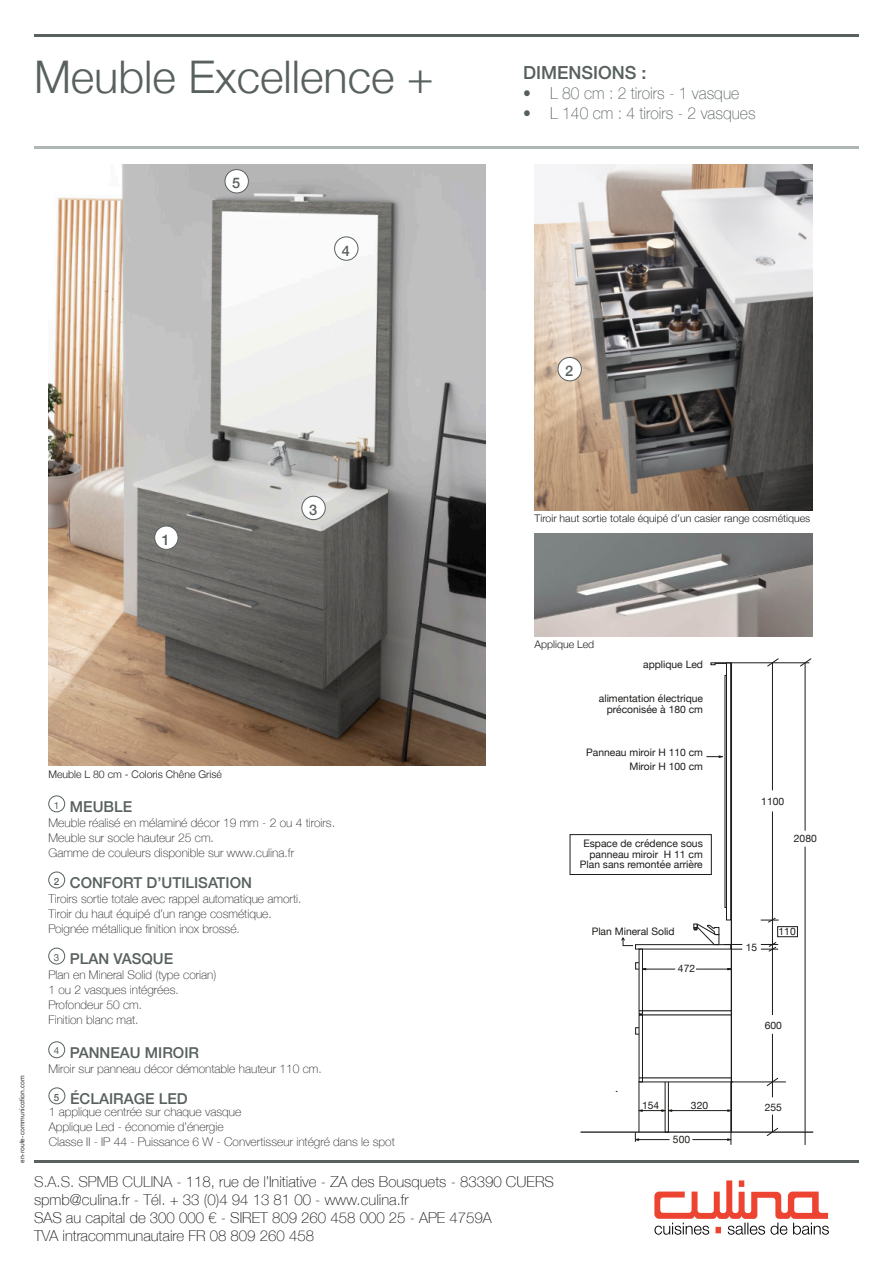
<style>
.page{position:relative;width:893px;height:1263px;background:#fff}
.page>*{position:absolute;margin:0;border:0;box-sizing:border-box;transform-origin:0 0}
.t1{font:300 45px "Helvetica Neue";color:#58615f}
.t2{font:500 18px "Helvetica Neue";color:#58615f}
.t3{font:100 16.5px "Helvetica Neue";color:#56605e;scale:.95 1}
.t4{font:100 15px/18px "Helvetica Neue";color:#0e1011}
.t5{font:500 15px "Helvetica Neue";color:#58615f}
.t6{font:500 14.55px "Helvetica Neue";color:#58615f}
.t7{font:100 12px/15px "Helvetica Neue";color:#231f20}
.t8{font:300 10.5px "Helvetica Neue";color:#231f20}
.t9{font:10.35px/10.4px "Helvetica Neue";color:#1e1c1a;text-align:right}
.t10{font:7.5px "Futura BT";color:#231f20;scale:.9 1}
.s1{color:#231f20}
</style>
<div class="page">
<img style="left:49px;top:164px;width:436px;height:602px">
<div style="left:154px;top:526px;width:24px;height:24px;background:#fff;border:1px solid #58615f;border-radius:50%"></div>
<div style="left:302px;top:496px;width:23px;height:24px;background:#fff;border:1px solid #58615f;border-radius:50%"></div>
<div style="left:334px;top:237px;width:24px;height:23px;background:#fff;border:1px solid #58615f;border-radius:50%"></div>
<div style="left:225px;top:169px;width:24px;height:24px;background:#fff;border:1px solid #58615f;border-radius:50%"></div>
<img style="left:534px;top:164px;width:278px;height:346px">
<img style="left:534px;top:534px;width:278px;height:103px">
<div style="left:558px;top:357px;width:24px;height:24px;background:#fff;border:1px solid #58615f;border-radius:50%"></div>
<hr style="left:34px;top:34px;width:825px;height:3px;background:#58615f">
<hr style="left:34px;top:1160px;width:825px;height:2px;background:#58615f">
<hr style="left:34px;top:146px;width:825px;height:3px;background:#afb6b6">
<div style="left:49px;top:796px;width:16px;height:16px;border:1px solid #58615f;border-radius:50%"></div>
<div style="left:49px;top:872px;width:16px;height:16px;border:1px solid #58615f;border-radius:50%"></div>
<div style="left:49px;top:948px;width:16px;height:16px;border:1px solid #58615f;border-radius:50%"></div>
<div style="left:49px;top:1041px;width:16px;height:17px;border:1px solid #58615f;border-radius:50%"></div>
<div style="left:49px;top:1088px;width:16px;height:16px;border:1px solid #58615f;border-radius:50%"></div>
<hr style="left:731px;top:1082px;width:55px;height:1px;background:#1e1c1a">
<svg style="left:761px;top:942px;width:17px;height:10px"></svg>
<svg style="left:761px;top:918px;width:18px;height:5px"></svg>
<hr style="left:644px;top:969px;width:31px;height:1px;background:#1e1c1a">
<hr style="left:696px;top:969px;width:35px;height:1px;background:#1e1c1a">
<div style="left:726px;top:663px;width:5px;height:257px;border:1px solid #1e1c1a"></div>
<hr style="left:580px;top:1131px;width:233px;height:2px;background:#1e1c1a">
<hr style="left:731px;top:663px;width:1px;height:469px;background:#1e1c1a">
<hr style="left:805px;top:663px;width:1px;height:168px;background:#1e1c1a">
<hr style="left:805px;top:847px;width:1px;height:298px;background:#1e1c1a">
<hr style="left:772px;top:811px;width:1px;height:204px;background:#1e1c1a">
<hr style="left:772px;top:1034px;width:1px;height:63px;background:#1e1c1a">
<hr style="left:772px;top:663px;width:1px;height:127px;background:#1e1c1a">
<svg style="left:767px;top:1114px;width:11px;height:22px"></svg>
<svg style="left:767px;top:1078px;width:11px;height:8px"></svg>
<hr style="left:715px;top:662px;width:94px;height:1px;background:#1e1c1a">
<svg style="left:767px;top:658px;width:12px;height:8px"></svg>
<svg style="left:800px;top:658px;width:11px;height:8px"></svg>
<svg style="left:706px;top:756px;width:16px;height:1px"></svg>
<svg style="left:694px;top:924px;width:48px;height:26px"></svg>
<div style="left:635px;top:944px;width:96px;height:5px;border:1px solid #1e1c1a"></div>
<div style="left:725px;top:675px;width:2px;height:233px;border:1px solid #1e1c1a"></div>
<div style="left:639px;top:949px;width:4px;height:65px;border:1px solid #1e1c1a"></div>
<div style="left:639px;top:1015px;width:4px;height:67px;border:1px solid #1e1c1a"></div>
<svg style="left:640px;top:1110px;width:32px;height:1px"></svg>
<hr style="left:672px;top:1110px;width:56px;height:1px;background:#1e1c1a">
<hr style="left:692px;top:1139px;width:36px;height:1px;background:#1e1c1a">
<hr style="left:638px;top:1139px;width:31px;height:1px;background:#1e1c1a">
<hr style="left:639px;top:1010px;width:92px;height:1px;background:#000">
<hr style="left:639px;top:1078px;width:92px;height:1px;background:#000">
<hr style="left:639px;top:1015px;width:92px;height:1px;background:#000">
<hr style="left:639px;top:1081px;width:1px;height:51px;background:#1e1c1a">
<svg style="left:635px;top:1132px;width:4px;height:10px"></svg>
<hr style="left:731px;top:1081px;width:1px;height:64px;background:#1e1c1a">
<svg style="left:711px;top:663px;width:15px;height:2px"></svg>
<svg style="left:621px;top:937px;width:12px;height:9px"></svg>
<svg style="left:635px;top:962px;width:11px;height:8px"></svg>
<svg style="left:635px;top:1027px;width:4px;height:7px"></svg>
<hr style="left:639px;top:1082px;width:94px;height:1px;background:#1e1c1a">
<div style="left:570px;top:834px;width:141px;height:41px;border:1px solid #1e1c1a"></div>
<div style="left:777px;top:926px;width:21px;height:11px;border:1px solid #1e1c1a"></div>
<svg style="left:654px;top:1180px;width:175px;height:55px"></svg>
<h1 class="t1" style="left:34px;top:50px;width:401px">Meuble Excellence +</h1>
<h2 class="t2" style="left:523px;top:62px;width:125px">DIMENSIONS :</h2>
<h3 class="t3" style="left:523px;top:83px;width:229px">• L 80 cm : 2 tiroirs - 1 vasque</h3>
<h3 class="t3" style="left:523px;top:103px;width:246px">• L 140 cm : 4 tiroirs - 2 vasques</h3>
<p class="t6" style="left:232px;top:174px;width:10px">5</p>
<p class="t6" style="left:342px;top:241px;width:10px">4</p>
<p class="t6" style="left:565px;top:362px;width:10px">2</p>
<p class="t6" style="left:162px;top:531px;width:10px">1</p>
<p class="t6" style="left:309px;top:501px;width:10px">3</p>
<p class="t8" style="left:534px;top:512px;width:277px">Tiroir haut sortie totale équipé d’un casier range cosmétiques</p>
<p class="t10" style="left:19px;top:1163px;width:99px;rotate:-90deg">en-route-communication.com</p>
<p class="t8" style="left:49px;top:768px;width:175px">Meuble L 80 cm - Coloris Chêne Grisé</p>
<p class="t5" style="left:54px;top:797px;width:80px"><sup>1</sup> MEUBLE</p>
<p class="t7" style="left:49px;top:815px;width:288px">Meuble réalisé en mélaminé décor 19 mm - 2 ou 4 tiroirs.<br>Meuble sur socle hauteur 25 cm.<br>Gamme de couleurs disponible sur www.culina.fr</p>
<p class="t5" style="left:54px;top:873px;width:200px"><sup>2</sup> CONFORT D’UTILISATION</p>
<p class="t7" style="left:49px;top:891px;width:255px">Tiroirs sortie totale avec rappel automatique amorti.<br>Tiroir du haut équipé d’un range cosmétique.<br>Poignée métallique finition inox brossé.</p>
<p class="t5" style="left:54px;top:950px;width:121px"><sup>3</sup> PLAN VASQUE</p>
<p class="t7" style="left:49px;top:967px;width:169px">Plan en Mineral Solid (type corian)<br>1 ou 2 vasques intégrées.<br>Profondeur 50 cm.<br>Finition blanc mat.</p>
<p class="t5" style="left:54px;top:1043px;width:147px"><sup>4</sup> PANNEAU MIROIR</p>
<p class="t7" style="left:49px;top:1061px;width:275px">Miroir sur panneau décor démontable hauteur 110 cm.</p>
<p class="t5" style="left:54px;top:1089px;width:135px"><sup>5</sup> ÉCLAIRAGE LED</p>
<p class="t7" style="left:49px;top:1104px;width:348px">1 applique centrée sur chaque vasque<br>Applique Led - économie d’énergie<br>Classe II - IP 44 - Puissance 6 W - Convertisseur intégré dans le spot</p>
<p class="t8" style="left:534px;top:638px;width:61px">Applique Led</p>
<p class="t9" style="left:643px;top:659px;width:61px">applique Led</p>
<p class="t9" style="left:599px;top:693px;width:106px">alimentation électrique préconisée à 180 cm</p>
<p class="t9" style="left:586px;top:745px;width:118px;line-height:14.1px">Panneau miroir H 110 cm<br>Miroir H 100 cm</p>
<p class="t9" style="left:580px;top:838px;width:124px">Espace de crédence sous panneau miroir H 11 cm<br>Plan sans remontée arrière</p>
<p class="t9" style="left:592px;top:926px;width:85px">Plan Mineral Solid</p>
<p class="t9" style="left:678px;top:963px;width:19px">472</p>
<p class="t9" style="left:642px;top:1100px;width:19px">154</p>
<p class="t9" style="left:691px;top:1100px;width:19px">320</p>
<p class="t9" style="left:673px;top:1134px;width:19px">500</p>
<p class="t4" style="left:34px;top:1172px;width:521px"><span class="s1">S.A.S. SPMB CULINA</span> - 118, rue de l’Initiative - ZA des Bousquets - 83390 CUERS spmb@culina.fr - Tél. + 33 (0)4 94 13 81 00 - www.culina.fr<br>SAS au capital de 300 000 € - SIRET 809 260 458 000 25 - APE 4759A<br>TVA intracommunautaire FR 08 809 260 458</p>
<p class="t9" style="left:761px;top:796px;width:24px">1100</p>
<p class="t9" style="left:794px;top:833px;width:24px">2080</p>
<p class="t9" style="left:746px;top:941px;width:13px">15</p>
<p class="t9" style="left:779px;top:926px;width:19px">110</p>
<p class="t9" style="left:765px;top:1020px;width:19px">600</p>
<p class="t9" style="left:765px;top:1101px;width:19px">255</p>
</div>
